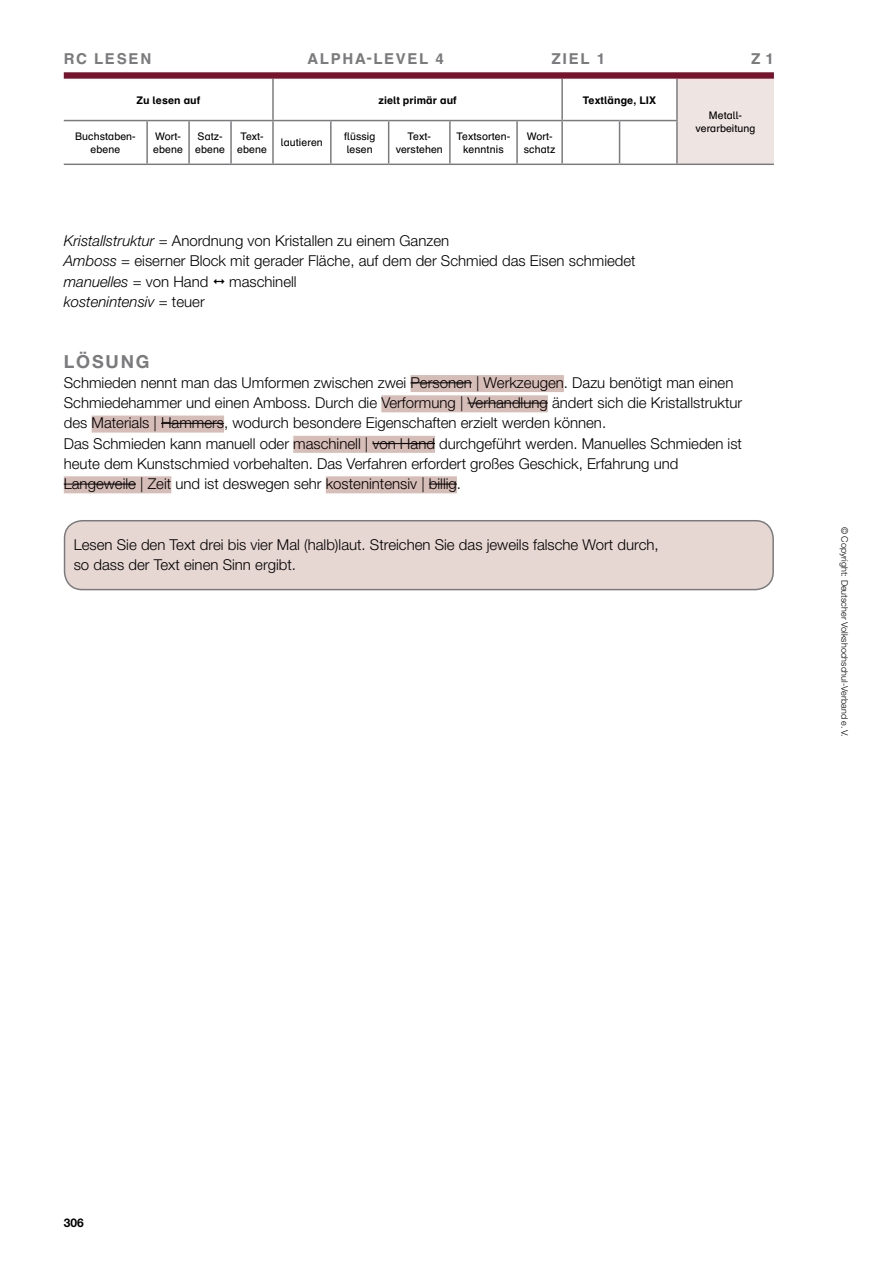
<style>
.page{position:relative;width:893px;height:1263px;background:#fff}
.page>*{position:absolute;margin:0;border:0;box-sizing:border-box;transform-origin:0 0}
.Hinweise___Lösungen{font:700 18px "Helvetica Neue LT Pro";letter-spacing:.1em;color:#7b7b7d}
.Fließtext{font:300 15px/20.2px "Helvetica Neue LT Pro";color:#000}
.Fließtext-2{font:italic 300 15px "Helvetica Neue LT Pro";color:#000}
.Rubrik___Level{font:700 15px "Schulbuch Nord Pro";letter-spacing:.11em;color:#7b7b7d}
.Paginierung{font:700 12px "Helvetica Neue LT Pro";color:#000}
.Navigationstabelle_N{font:10.5px/13.5px "Schulbuch Nord Pro";letter-spacing:.01em;color:#000;text-align:center}
.Navigationstabelle_f{font:700 10.5px "Schulbuch Nord Pro";letter-spacing:.01em;color:#000}
.Navigationstabelle_N-2{font:700 10.5px "Schulbuch Nord Pro";letter-spacing:.01em;color:#000}
.t1{font:300 9px "Helvetica Neue LT Pro";letter-spacing:.005em;color:#000}
.s1{font-style:italic}
.s2{font-style:normal}
</style>
<div class="page">
<div style="left:677px;top:79px;width:97px;height:85px;background:#eee4e1"></div>
<hr style="left:146px;top:121px;width:2px;height:43px;background:#7b7b7d">
<hr style="left:64px;top:164px;width:83px;height:1px;background:#7b7b7d">
<hr style="left:272px;top:79px;width:2px;height:41px;background:#7b7b7d">
<hr style="left:64px;top:120px;width:83px;height:1px;background:#7b7b7d">
<hr style="left:147px;top:120px;width:42px;height:1px;background:#7b7b7d">
<hr style="left:189px;top:120px;width:42px;height:1px;background:#7b7b7d">
<hr style="left:231px;top:120px;width:42px;height:1px;background:#7b7b7d">
<hr style="left:676px;top:79px;width:2px;height:41px;background:#7b7b7d">
<hr style="left:676px;top:121px;width:2px;height:43px;background:#7b7b7d">
<hr style="left:677px;top:164px;width:97px;height:1px;background:#7b7b7d">
<hr style="left:516px;top:121px;width:2px;height:43px;background:#7b7b7d">
<hr style="left:330px;top:121px;width:2px;height:43px;background:#7b7b7d">
<hr style="left:562px;top:120px;width:58px;height:1px;background:#7b7b7d">
<hr style="left:147px;top:164px;width:42px;height:1px;background:#7b7b7d">
<hr style="left:231px;top:164px;width:42px;height:1px;background:#7b7b7d">
<hr style="left:562px;top:164px;width:58px;height:1px;background:#7b7b7d">
<hr style="left:273px;top:120px;width:58px;height:1px;background:#7b7b7d">
<hr style="left:331px;top:120px;width:58px;height:1px;background:#7b7b7d">
<hr style="left:450px;top:120px;width:67px;height:1px;background:#7b7b7d">
<hr style="left:517px;top:120px;width:45px;height:1px;background:#7b7b7d">
<hr style="left:389px;top:120px;width:61px;height:1px;background:#7b7b7d">
<hr style="left:388px;top:121px;width:1px;height:43px;background:#7b7b7d">
<hr style="left:449px;top:121px;width:2px;height:43px;background:#7b7b7d">
<hr style="left:561px;top:79px;width:2px;height:41px;background:#7b7b7d">
<hr style="left:272px;top:121px;width:2px;height:43px;background:#7b7b7d">
<hr style="left:561px;top:121px;width:2px;height:43px;background:#7b7b7d">
<hr style="left:273px;top:164px;width:58px;height:1px;background:#7b7b7d">
<hr style="left:331px;top:164px;width:58px;height:1px;background:#7b7b7d">
<hr style="left:389px;top:164px;width:61px;height:1px;background:#7b7b7d">
<hr style="left:450px;top:164px;width:67px;height:1px;background:#7b7b7d">
<hr style="left:517px;top:164px;width:45px;height:1px;background:#7b7b7d">
<hr style="left:620px;top:120px;width:58px;height:1px;background:#7b7b7d">
<hr style="left:619px;top:121px;width:1px;height:43px;background:#7b7b7d">
<hr style="left:620px;top:164px;width:57px;height:1px;background:#7b7b7d">
<hr style="left:188px;top:121px;width:2px;height:43px;background:#7b7b7d">
<hr style="left:230px;top:121px;width:2px;height:43px;background:#7b7b7d">
<hr style="left:189px;top:164px;width:42px;height:1px;background:#7b7b7d">
<div style="left:64px;top:72px;width:710px;height:7px;background:#77132c"></div>
<div style="left:411px;top:375px;width:153px;height:17px;background:#d6bdb7"></div>
<div style="left:381px;top:395px;width:167px;height:17px;background:#d6bdb7"></div>
<div style="left:92px;top:416px;width:132px;height:17px;background:#d6bdb7"></div>
<div style="left:293px;top:436px;width:142px;height:17px;background:#d6bdb7"></div>
<div style="left:64px;top:476px;width:107px;height:17px;background:#d6bdb7"></div>
<div style="left:326px;top:476px;width:131px;height:17px;background:#d6bdb7"></div>
<hr style="left:411px;top:382px;width:61px;height:1px;background:#000">
<hr style="left:467px;top:403px;width:81px;height:1px;background:#000">
<hr style="left:161px;top:423px;width:63px;height:1px;background:#000">
<hr style="left:372px;top:443px;width:63px;height:1px;background:#000">
<hr style="left:64px;top:484px;width:72px;height:1px;background:#000">
<svg style="left:429px;top:484px;width:28px;height:1px"></svg>
<div style="left:65px;top:521px;width:708px;height:69px;background:#e6d7d2;border-radius:18px"></div>
<div style="left:64px;top:520px;width:710px;height:70px;border:1px solid #7b7b7d;border-radius:18px"></div>
<p class="Rubrik___Level" style="left:64px;top:48px;width:89px">RC LESEN</p>
<p class="Rubrik___Level" style="left:308px;top:48px;width:138px">ALPHA-LEVEL 4</p>
<p class="Rubrik___Level" style="left:551px;top:48px;width:55px">ZIEL 1</p>
<p class="Rubrik___Level" style="left:751px;top:48px;width:24px">Z 1</p>
<p class="Navigationstabelle_N-2" style="left:136px;top:92px;width:66px">Zu lesen auf</p>
<p class="Navigationstabelle_f" style="left:378px;top:92px;width:80px">zielt primär auf</p>
<p class="Navigationstabelle_f" style="left:583px;top:92px;width:75px">Textlänge, LIX</p>
<p class="Navigationstabelle_N" style="left:75px;top:129px;width:61px">Buchstaben&shy;ebene</p>
<p class="Navigationstabelle_N" style="left:153px;top:129px;width:31px;text-align:left">Wort&shy;ebene</p>
<p class="Navigationstabelle_N" style="left:195px;top:129px;width:31px;text-align:left">Satz&shy;ebene</p>
<p class="Navigationstabelle_N" style="left:237px;top:129px;width:31px">Text&shy;ebene</p>
<p class="Navigationstabelle_N" style="left:281px;top:136px;width:43px">lautieren</p>
<p class="Navigationstabelle_N" style="left:344px;top:129px;width:33px;text-align:left">flüssig lesen</p>
<p class="Navigationstabelle_N" style="left:396px;top:129px;width:49px">Text&shy;verstehen</p>
<p class="Navigationstabelle_N" style="left:457px;top:129px;width:54px">Textsorten&shy;kenntnis</p>
<p class="Navigationstabelle_N" style="left:524px;top:129px;width:33px;text-align:left">Wort&shy;schatz</p>
<p class="Fließtext" style="left:64px;top:230px;width:387px"><span class="s1">Kristallstruktur</span> = Anordnung von Kristallen zu einem Ganzen</p>
<p class="Fließtext" style="left:64px;top:251px;width:573px"><span class="s1">Amboss</span> = eiserner Block mit gerader Fläche, auf dem der Schmied das Eisen schmiedet</p>
<p class="Fließtext-2" style="left:64px;top:272px;width:146px">manuelles <span class="s2">= von Hand</span></p>
<p class="Fließtext" style="left:229px;top:271px;width:69px">maschinell</p>
<p class="Fließtext-2" style="left:64px;top:293px;width:142px">kostenintensiv <span class="s2">= teuer</span></p>
<p class="Navigationstabelle_N" style="left:695px;top:108px;width:62px">Metall&shy;verarbeitung</p>
<p class="Hinweise___Lösungen" style="left:64px;top:350px;width:87px">LÖSUNG</p>
<p class="Fließtext" style="left:64px;top:372px;width:680px">Schmieden nennt man das Umformen zwischen zwei Personen | Werkzeugen. Dazu benötigt man einen<br>Schmiedehammer und einen Amboss. Durch die Verformung | Verhandlung ändert sich die Kristallstruktur des Materials | Hammers, wodurch besondere Eigenschaften erzielt werden können.</p>
<p class="Fließtext" style="left:64px;top:433px;width:680px">Das Schmieden kann manuell oder maschinell | von Hand durchgeführt werden. Manuelles Schmieden ist heute dem Kunstschmied vorbehalten. Das Verfahren erfordert großes Geschick, Erfahrung und<br>Langeweile | Zeit und ist deswegen sehr kostenintensiv | billig.</p>
<p class="Fließtext" style="left:74px;top:534px;width:586px">Lesen Sie den Text drei bis vier Mal (halb)laut. Streichen Sie das jeweils falsche Wort durch, so dass der Text einen Sinn ergibt.</p>
<p class="t1" style="left:850px;top:527px;width:211px;rotate:90deg">© Copyright: Deutscher Volkshochschul-Verband e.V.</p>
<p class="Paginierung" style="left:64px;top:1215px;width:22px">306</p>
</div>
